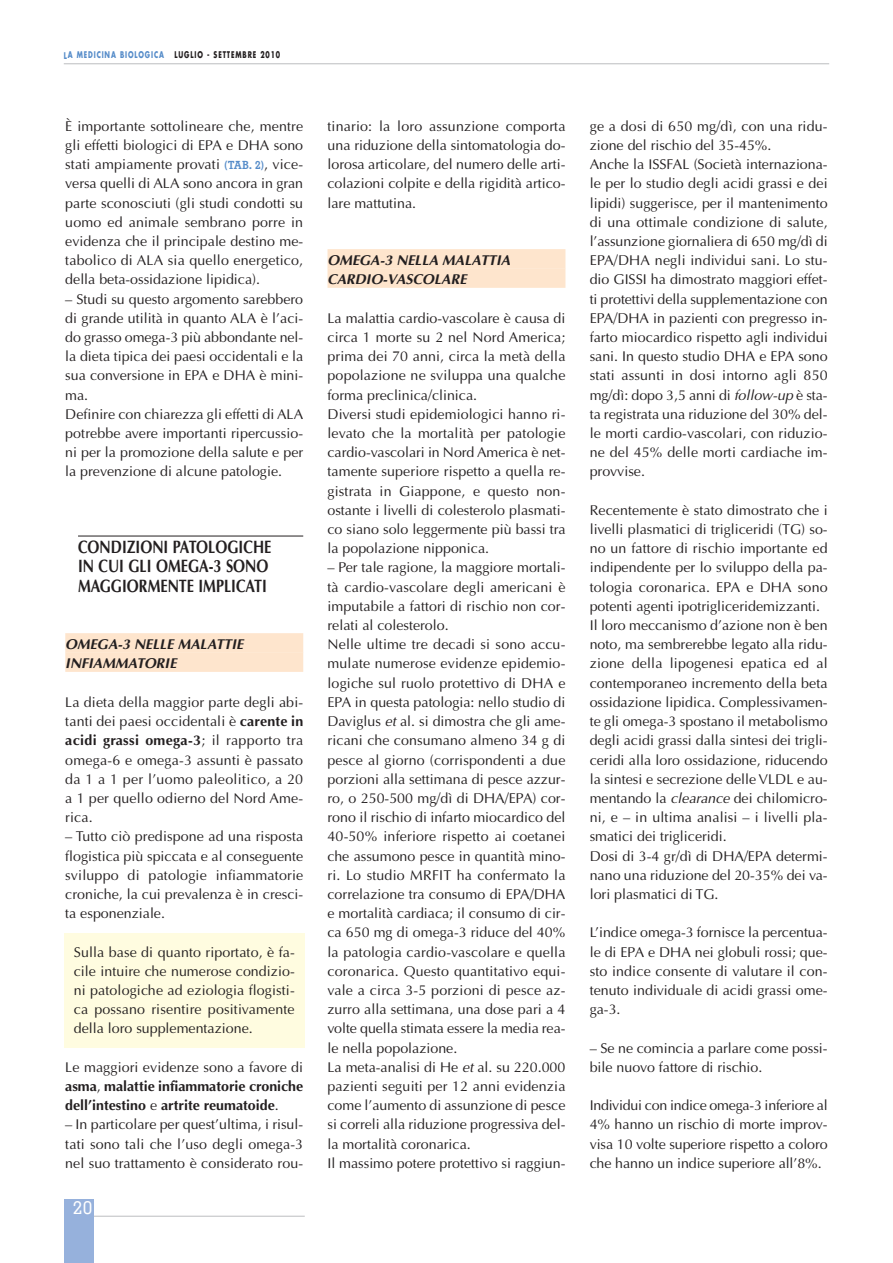
<style>
.page{position:relative;width:893px;height:1263px;background:#fff}
.page>*{position:absolute;margin:0;border:0;box-sizing:border-box;transform-origin:0 0}
.t1{font:700 18px/19.2px "Optima";color:#231f20;scale:.8 1}
.t2{font:500 18px "Memphis";color:#fff}
.t3{font:14.25px/19.2px "Optima";color:#231f20;text-align:justify}
.t4{font:700 14.25px/19.2px "Optima";color:#231f20;text-align:justify}
.t5{font:italic 700 14.25px/19.2px "Optima";color:#231f20}
.t6{font:700 9px "Futura";letter-spacing:.135em;color:#231f20;scale:.7 1}
.s1{color:#568cc9}
.s2{font-family:"Memphis";font-weight:700;font-size:11.25px;color:#568cc9}
.s3{font-weight:700}
.s4{font-weight:400}
.s5{font-style:italic}
</style>
<div class="page">
<hr style="left:85px;top:1216px;width:220px;height:1px;background:#bcbdc0">
<div style="left:64px;top:1199px;width:30px;height:64px;background:#96b1dc"></div>
<hr style="left:64px;top:64px;width:765px;height:1px;background:#bcbdc0">
<div style="left:327px;top:249px;width:238px;height:20px;background:#fee5cd"></div>
<div style="left:327px;top:268px;width:238px;height:20px;background:#fee5cd"></div>
<div style="left:64px;top:933px;width:241px;height:115px;background:#fffce0"></div>
<hr style="left:78px;top:536px;width:225px;height:1px;background:#231f20">
<div style="left:65px;top:633px;width:238px;height:20px;background:#fee5cd"></div>
<div style="left:65px;top:652px;width:238px;height:20px;background:#fee5cd"></div>
<p class="t6" style="left:64px;top:51px;width:311px"><span class="s1">LA MEDICINA BIOLOGICA</span> LUGLIO - SETTEMBRE 2010</p>
<p class="t3" style="left:65px;top:116px;width:239px">È importante sottolineare che, mentre gli effetti biologici di EPA e DHA sono stati ampiamente provati <span class="s2">(TAB. 2)</span>, vice&shy;versa quelli di ALA sono ancora in gran parte sconosciuti (gli studi condotti su uomo ed animale sembrano porre in evidenza che il principale destino me&shy;tabolico di ALA sia quello energetico, della beta-ossidazione lipidica).</p>
<p class="t3" style="left:65px;top:289px;width:239px;text-align:left">– Studi su questo argomento sarebbero di grande utilità in quanto ALA è l’aci&shy;do grasso omega-3 più abbondante nel&shy;la dieta tipica dei paesi occidentali e la sua conversione in EPA e DHA è mini&shy;ma.<br>Definire con chiarezza gli effetti di ALA potrebbe avere importanti ripercussio&shy;ni per la promozione della salute e per la prevenzione di alcune patologie.</p>
<p class="t1" style="left:78px;top:537px;width:243px">CONDIZIONI PATOLOGICHE<br>IN CUI GLI OMEGA-3 SONO<br>MAGGIORMENTE IMPLICATI</p>
<p class="t5" style="left:65px;top:635px;width:180px">OMEGA-3 NELLE MALATTIE<br>INFIAMMATORIE</p>
<p class="t3" style="left:65px;top:692px;width:239px">La dieta della maggior parte degli abi&shy;tanti dei paesi occidentali è <span class="s3">carente in acidi grassi omega-3</span>; il rapporto tra omega-6 e omega-3 assunti è passato da 1 a 1 per l’uomo paleolitico, a 20 a 1 per quello odierno del Nord Ame&shy;rica.</p>
<p class="t3" style="left:65px;top:827px;width:239px">– Tutto ciò predispone ad una risposta flogistica più spiccata e al conseguente sviluppo di patologie infiammatorie croniche, la cui prevalenza è in cresci&shy;ta esponenziale.</p>
<p class="t3" style="left:74px;top:942px;width:222px">Sulla base di quanto riportato, è fa&shy;cile intuire che numerose condizio&shy;ni patologiche ad eziologia flogisti&shy;ca possano risentire positivamente della loro supplementazione.</p>
<p class="t4" style="left:65px;top:1057px;width:239px"><span class="s4">Le maggiori evidenze sono a favore di </span>asma<span class="s4">,</span> malattie infiammatorie croniche dell’intestino <span class="s4">e</span> artrite reumatoide<span class="s4">.</span></p>
<p class="t3" style="left:65px;top:1115px;width:239px">– In particolare per quest’ultima, i risul&shy;tati sono tali che l’uso degli omega-3 nel suo trattamento è considerato rou-</p>
<p class="t2" style="left:73px;top:1201px;width:20px">20</p>
<p class="t3" style="left:327px;top:116px;width:239px">tinario: la loro assunzione comporta una riduzione della sintomatologia do&shy;lorosa articolare, del numero delle arti&shy;colazioni colpite e della rigidità artico&shy;lare mattutina.</p>
<p class="t5" style="left:327px;top:251px;width:184px">OMEGA-3 NELLA MALATTIA<br>CARDIO-VASCOLARE</p>
<p class="t3" style="left:327px;top:308px;width:239px;text-align:left">La malattia cardio-vascolare è causa di circa 1 morte su 2 nel Nord America; prima dei 70 anni, circa la metà della popolazione ne sviluppa una qualche forma preclinica/clinica.<br>Diversi studi epidemiologici hanno ri&shy;levato che la mortalità per patologie cardio-vascolari in Nord America è net&shy;tamente superiore rispetto a quella re&shy;gistrata in Giappone, e questo non&shy;ostante i livelli di colesterolo plasmati&shy;co siano solo leggermente più bassi tra la popolazione nipponica.</p>
<p class="t3" style="left:327px;top:558px;width:239px;text-align:left">– Per tale ragione, la maggiore mortali&shy;tà cardio-vascolare degli americani è imputabile a fattori di rischio non cor&shy;relati al colesterolo.<br>Nelle ultime tre decadi si sono accu&shy;mulate numerose evidenze epidemio&shy;logiche sul ruolo protettivo di DHA e EPA in questa patologia: nello studio di Daviglus <span class="s5">et</span> al. si dimostra che gli ame&shy;ricani che consumano almeno 34 g di pesce al giorno (corrispondenti a due porzioni alla settimana di pesce azzur&shy;ro, o 250-500 mg/dì di DHA/EPA) cor&shy;rono il rischio di infarto miocardico del 40-50% inferiore rispetto ai coetanei che assumono pesce in quantità mino&shy;ri. Lo studio MRFIT ha confermato la correlazione tra consumo di EPA/DHA e mortalità cardiaca; il consumo di cir&shy;ca 650 mg di omega-3 riduce del 40% la patologia cardio-vascolare e quella coronarica. Questo quantitativo equi&shy;vale a circa 3-5 porzioni di pesce az&shy;zurro alla settimana, una dose pari a 4 volte quella stimata essere la media rea&shy;le nella popolazione.<br>La meta-analisi di He <span class="s5">et</span> al. su 220.000 pazienti seguiti per 12 anni evidenzia come l’aumento di assunzione di pesce si correli alla riduzione progressiva del&shy;la mortalità coronarica.<br>Il massimo potere protettivo si raggiun-</p>
<p class="t3" style="left:590px;top:116px;width:239px;text-align:left">ge a dosi di 650 mg/dì, con una ridu&shy;zione del rischio del 35-45%.<br>Anche la ISSFAL (Società internaziona&shy;le per lo studio degli acidi grassi e dei lipidi) suggerisce, per il mantenimento di una ottimale condizione di salute, l’assunzione giornaliera di 650 mg/dì di EPA/DHA negli individui sani. Lo stu&shy;dio GISSI ha dimostrato maggiori effet&shy;ti protettivi della supplementazione con EPA/DHA in pazienti con pregresso in&shy;farto miocardico rispetto agli individui sani. In questo studio DHA e EPA sono stati assunti in dosi intorno agli 850 mg/dì: dopo 3,5 anni di <span class="s5">follow-up</span> è sta&shy;ta registrata una riduzione del 30% del&shy;le morti cardio-vascolari, con riduzio&shy;ne del 45% delle morti cardiache im&shy;provvise.</p>
<p class="t3" style="left:590px;top:500px;width:239px;text-align:left">Recentemente è stato dimostrato che i livelli plasmatici di trigliceridi (TG) so&shy;no un fattore di rischio importante ed indipendente per lo sviluppo della pa&shy;tologia coronarica. EPA e DHA sono potenti agenti ipotrigliceridemizzanti.<br>Il loro meccanismo d’azione non è ben noto, ma sembrerebbe legato alla ridu&shy;zione della lipogenesi epatica ed al contemporaneo incremento della beta ossidazione lipidica. Complessivamen&shy;te gli omega-3 spostano il metabolismo degli acidi grassi dalla sintesi dei trigli&shy;ceridi alla loro ossidazione, riducendo la sintesi e secrezione delle VLDL e au&shy;mentando la <span class="s5">clearance</span> dei chilomicro&shy;ni, e – in ultima analisi – i livelli pla&shy;smatici dei trigliceridi.<br>Dosi di 3-4 gr/dì di DHA/EPA determi&shy;nano una riduzione del 20-35% dei va&shy;lori plasmatici di TG.</p>
<p class="t3" style="left:590px;top:923px;width:239px">L’indice omega-3 fornisce la percentua&shy;le di EPA e DHA nei globuli rossi; que&shy;sto indice consente di valutare il con&shy;tenuto individuale di acidi grassi ome&shy;ga-3.</p>
<p class="t3" style="left:590px;top:1038px;width:239px">– Se ne comincia a parlare come possi&shy;bile nuovo fattore di rischio.</p>
<p class="t3" style="left:590px;top:1095px;width:239px">Individui con indice omega-3 inferiore al 4% hanno un rischio di morte improv&shy;visa 10 volte superiore rispetto a coloro che hanno un indice superiore all’8%.</p>
</div>
